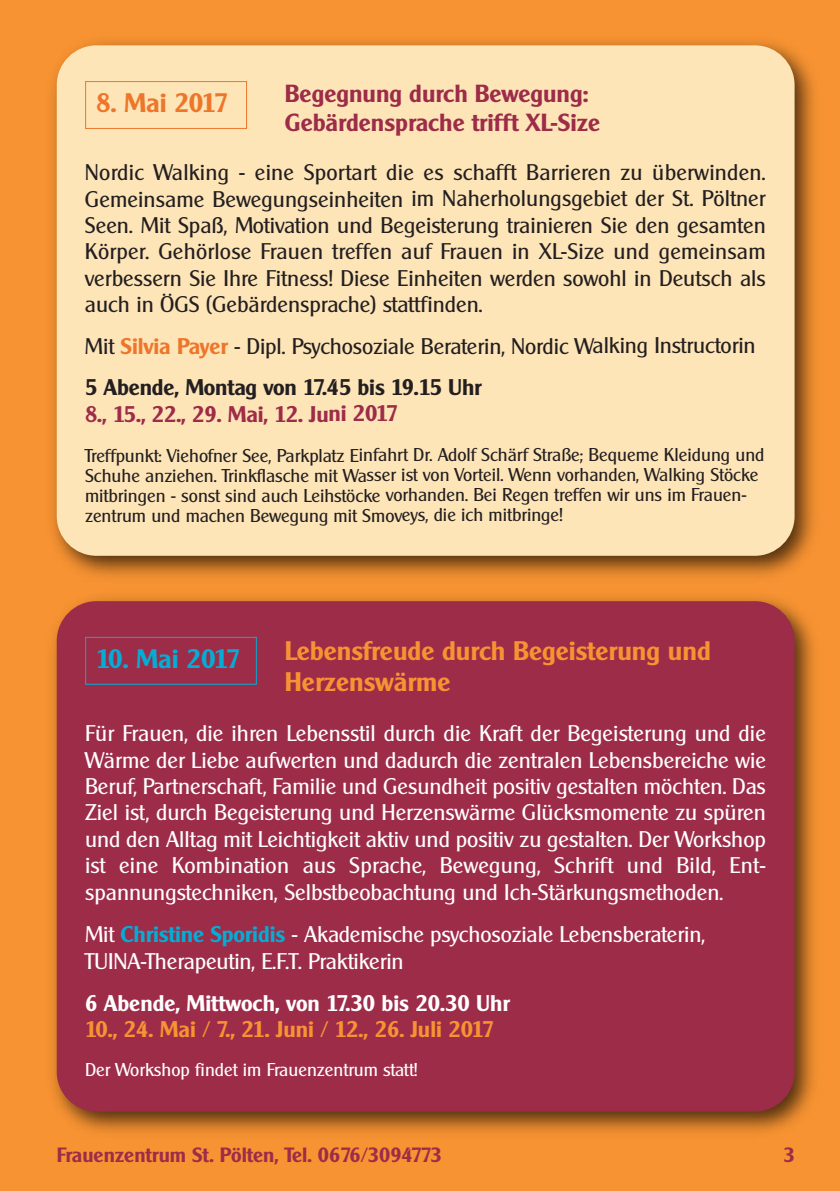
<style>
.page{position:relative;width:840px;height:1191px;background:#fff}
.page>*{position:absolute;margin:0;border:0;box-sizing:border-box;transform-origin:0 0}
.t1{font:700 26px/31.2px "Alexander Becker";color:#f79332}
.t2{font:700 26px "Alexander Becker";letter-spacing:-.035em;color:#03add5}
.t3{font:700 26px "Alexander Becker";letter-spacing:-.01em;color:#ed762a}
.t4{font:700 24px/28.8px "Alexander Becker";color:#9d2c49}
.t5{font:22px/26.4px "Alexander Becker";letter-spacing:-.005em;color:#fff;text-align:justify}
.t6{font:22px/26.4px "Alexander Becker";letter-spacing:-.005em;color:#231f20;text-align:justify}
.t7{font:700 22px "Alexander Becker";color:#f79332}
.t8{font:700 22px "Alexander Becker";color:#fff}
.t9{font:700 22px "Alexander Becker";letter-spacing:-.005em;color:#9d2c49}
.t10{font:700 20px "Alexander Becker";color:#9d2c49}
.t11{font:18px/20px "Alexander Becker";color:#231f20}
.t12{font:18px "Alexander Becker";color:#fff}
.s1{font-weight:700;color:#ed762a}
.s2{font-weight:700}
.s3{font-weight:700;color:#03add5}
</style>
<div class="page">
<div style="left:0;top:0;width:839px;height:1191px;background:#f79332"></div>
<img style="left:51px;top:41px;width:764px;height:1092px">
<div style="left:57px;top:601px;width:737px;height:510px;background:#9d2c49;border-radius:40px"></div>
<div style="left:57px;top:45px;width:737px;height:511px;background:#fee5b8;border-radius:40px"></div>
<div style="left:85px;top:81px;width:162px;height:48px;border:1px solid #ed762a"></div>
<div style="left:85px;top:637px;width:172px;height:47px;border:1px solid #03add5"></div>
<p class="t4" style="left:285px;top:79px;width:316px">Begegnung durch Bewegung:<br>Gebärdensprache trifft XL-Size</p>
<p class="t6" style="left:85px;top:159px;width:682px">Nordic Walking - eine Sportart die es schafft Barrieren zu überwinden.<br>Gemeinsame Bewegungseinheiten im Naherholungsgebiet der St. Pöltner Seen. Mit Spaß, Motivation und Begeisterung trainieren Sie den gesamten Körper. Gehörlose Frauen treffen auf Frauen in XL-Size und gemeinsam verbessern Sie Ihre Fitness! Diese Einheiten werden sowohl in Deutsch als auch in ÖGS (Gebärdensprache) stattfinden.</p>
<p class="t6" style="left:85px;top:325px;width:672px;line-height:41.6px">Mit <span class="s1">Silvia Payer</span> - Dipl. Psychosoziale Beraterin, Nordic Walking Instructorin<br><span class="s2">5 Abende, Montag von 17.45 bis 19.15 Uhr</span></p>
<p class="t9" style="left:85px;top:400px;width:315px">8., 15., 22., 29. Mai, 12. Juni 2017</p>
<p class="t11" style="left:85px;top:445px;width:680px">Treffpunkt: Viehofner See, Parkplatz Einfahrt Dr. Adolf Schärf Straße; Bequeme Kleidung und Schuhe anziehen. Trinkflasche mit Wasser ist von Vorteil. Wenn vorhanden, Walking Stöcke mitbringen - sonst sind auch Leihstöcke vorhanden. Bei Regen treffen wir uns im Frauen&shy;zentrum und machen Bewegung mit Smoveys, die ich mitbringe!</p>
<p class="t3" style="left:96px;top:87px;width:134px">8. Mai 2017</p>
<p class="t1" style="left:285px;top:635px;width:427px">Lebensfreude durch Begeisterung und<br>Herzenswärme</p>
<p class="t5" style="left:85px;top:720px;width:682px">Für Frauen, die ihren Lebensstil durch die Kraft der Begeisterung und die Wärme der Liebe aufwerten und dadurch die zentralen Lebensbereiche wie Beruf, Partnerschaft, Familie und Gesundheit positiv gestalten möchten. Das Ziel ist, durch Begeisterung und Herzenswärme Glücksmomente zu spüren und den Alltag mit Leichtigkeit aktiv und positiv zu gestalten. Der Workshop ist eine Kombination aus Sprache, Bewegung, Schrift und Bild, Ent&shy;spannungstechniken, Selbstbeobachtung und Ich-Stärkungsmethoden.</p>
<p class="t5" style="left:85px;top:921px;width:621px">Mit <span class="s3">Christine Sporidis</span> - Akademische psychosoziale Lebensberaterin,<br>TUINA-Therapeutin, E.F.T. Praktikerin</p>
<p class="t8" style="left:85px;top:989px;width:426px">6 Abende, Mittwoch, von 17.30 bis 20.30 Uhr</p>
<p class="t7" style="left:85px;top:1016px;width:410px">10., 24. Mai / 7., 21. Juni / 12., 26. Juli 2017</p>
<p class="t12" style="left:85px;top:1058px;width:334px">Der Workshop findet im Frauenzentrum statt!</p>
<p class="t2" style="left:96px;top:643px;width:146px">10. Mai 2017</p>
<p class="t10" style="left:57px;top:1143px;width:386px">Frauenzentrum St. Pölten, Tel. 0676/3094773</p>
<p class="t10" style="left:782px;top:1143px;width:13px">3</p>
</div>
